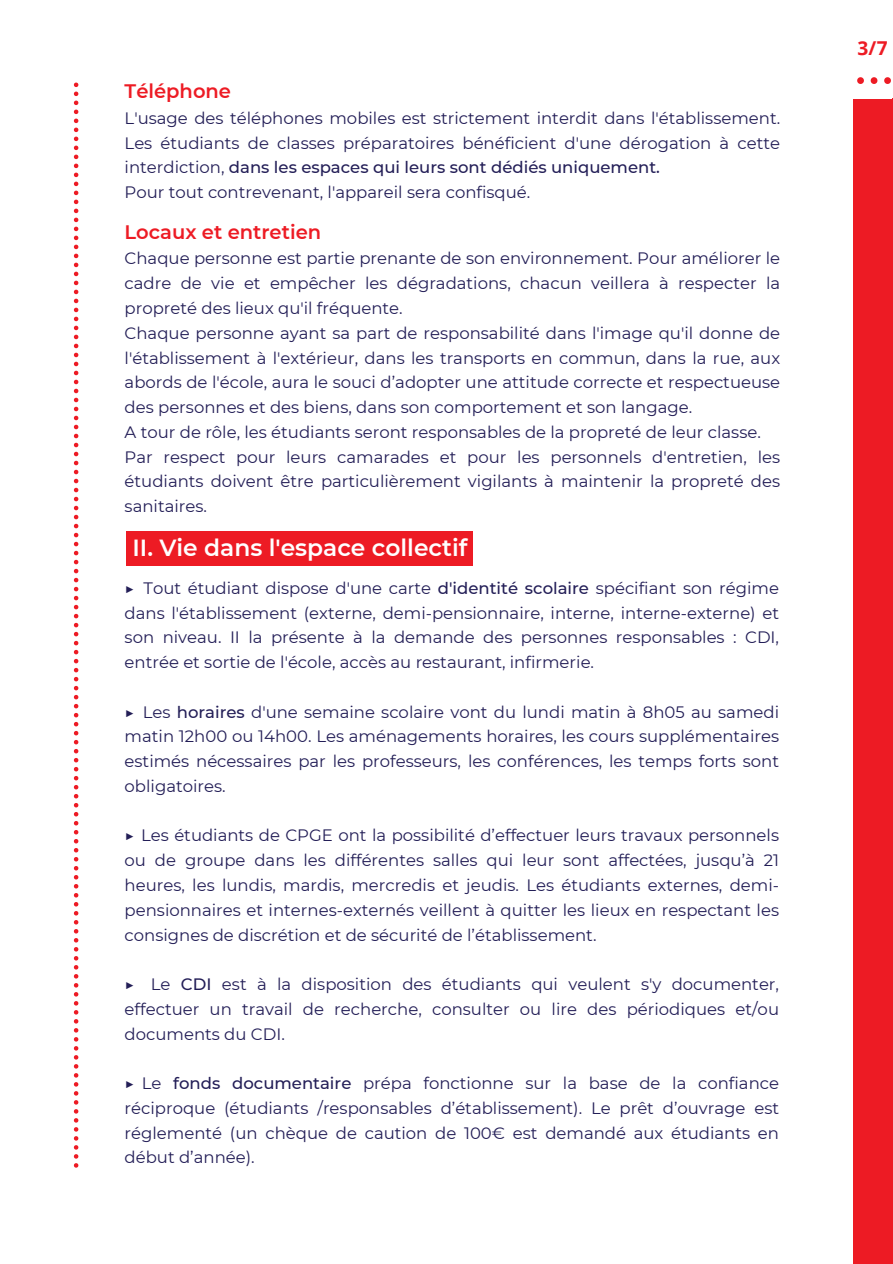
<style>
.page{position:relative;width:893px;height:1264px;background:#fff}
.page>*{position:absolute;margin:0;border:0;box-sizing:border-box;transform-origin:0 0}
.t1{font:600 23.4px "Montserrat";color:#fff}
.t2{font:600 19.5px "Montserrat";color:#ed1b24}
.t3{font:700 19.05px "Open Sans";color:#ed1b24}
.t4{font:16.5px/24.8px "Montserrat";color:#231e57;text-align:justify}
.s1{font-weight:500}
</style>
<div class="page">
<svg style="left:74px;top:83px;width:4px;height:1084px"></svg>
<div style="left:853px;top:98px;width:39px;height:1165px;background:#ed1b24"></div>
<svg style="left:857px;top:77px;width:33px;height:7px"></svg>
<div style="left:127px;top:531px;width:346px;height:34px;background:#ed1b24"></div>
<p class="t2" style="left:125px;top:77px;width:108px">Téléphone</p>
<p class="t4" style="left:125px;top:105px;width:657px;text-align:left">L'usage des téléphones mobiles est strictement interdit dans l'établissement.<br>Les étudiants de classes préparatoires bénéficient d'une dérogation à cette interdiction, <span class="s1">dans les espaces qui leurs sont dédiés uniquement.<br></span>Pour tout contrevenant, l'appareil sera confisqué.</p>
<p class="t2" style="left:125px;top:218px;width:198px">Locaux et entretien</p>
<p class="t4" style="left:125px;top:246px;width:657px;text-align:left">Chaque personne est partie prenante de son environnement. Pour améliorer le cadre de vie et empêcher les dégradations, chacun veillera à respecter la propreté des lieux qu'il fréquente.<br>Chaque personne ayant sa part de responsabilité dans l'image qu'il donne de l'établissement à l'extérieur, dans les transports en commun, dans la rue, aux abords de l'école, aura le souci d’adopter une attitude correcte et respectueuse des personnes et des biens, dans son comportement et son langage.<br>A tour de rôle, les étudiants seront responsables de la propreté de leur classe.<br>Par respect pour leurs camarades et pour les personnels d'entretien, les étudiants doivent être particulièrement vigilants à maintenir la propreté des sanitaires.</p>
<h1 class="t1" style="left:132px;top:531px;width:336px">II. Vie dans l'espace collectif</h1>
<p class="t4" style="left:125px;top:575px;width:656px">▶ Tout étudiant dispose d'une carte <span class="s1">d'identité scolaire</span> spécifiant son régime dans l'établissement (externe, demi-pensionnaire, interne, interne-externe) et son niveau. II la présente à la demande des personnes responsables : CDI, entrée et sortie de l'école, accès au restaurant, infirmerie.</p>
<p class="t4" style="left:125px;top:699px;width:656px">▶ Les <span class="s1">horaires</span> d'une semaine scolaire vont du lundi matin à 8h05 au samedi matin 12h00 ou 14h00. Les aménagements horaires, les cours supplémentaires estimés nécessaires par les professeurs, les conférences, les temps forts sont obligatoires.</p>
<p class="t4" style="left:125px;top:822px;width:656px">▶ Les étudiants de CPGE ont la possibilité d’effectuer leurs travaux personnels ou de groupe dans les différentes salles qui leur sont affectées, jusqu’à 21 heures, les lundis, mardis, mercredis et jeudis. Les étudiants externes, demi&shy;pensionnaires et internes-externés veillent à quitter les lieux en respectant les consignes de discrétion et de sécurité de l’établissement.</p>
<p class="t4" style="left:125px;top:971px;width:656px">▶ Le <span class="s1">CDI</span> est à la disposition des étudiants qui veulent s'y documenter, effectuer un tra vail de recherche, consulter ou lire des périodiques et/ou documents du CDI.</p>
<p class="t4" style="left:125px;top:1070px;width:656px">▶ Le <span class="s1">fonds documentaire</span> prépa fonctionne sur la base de la confiance réciproque (étudiants /responsables d’établissement). Le prêt d’ouvrage est réglementé (un chèque de caution de 100€ est demandé aux étudiants en début d’année).</p>
<p class="t3" style="left:857px;top:35px;width:32px">3/7</p>
</div>
